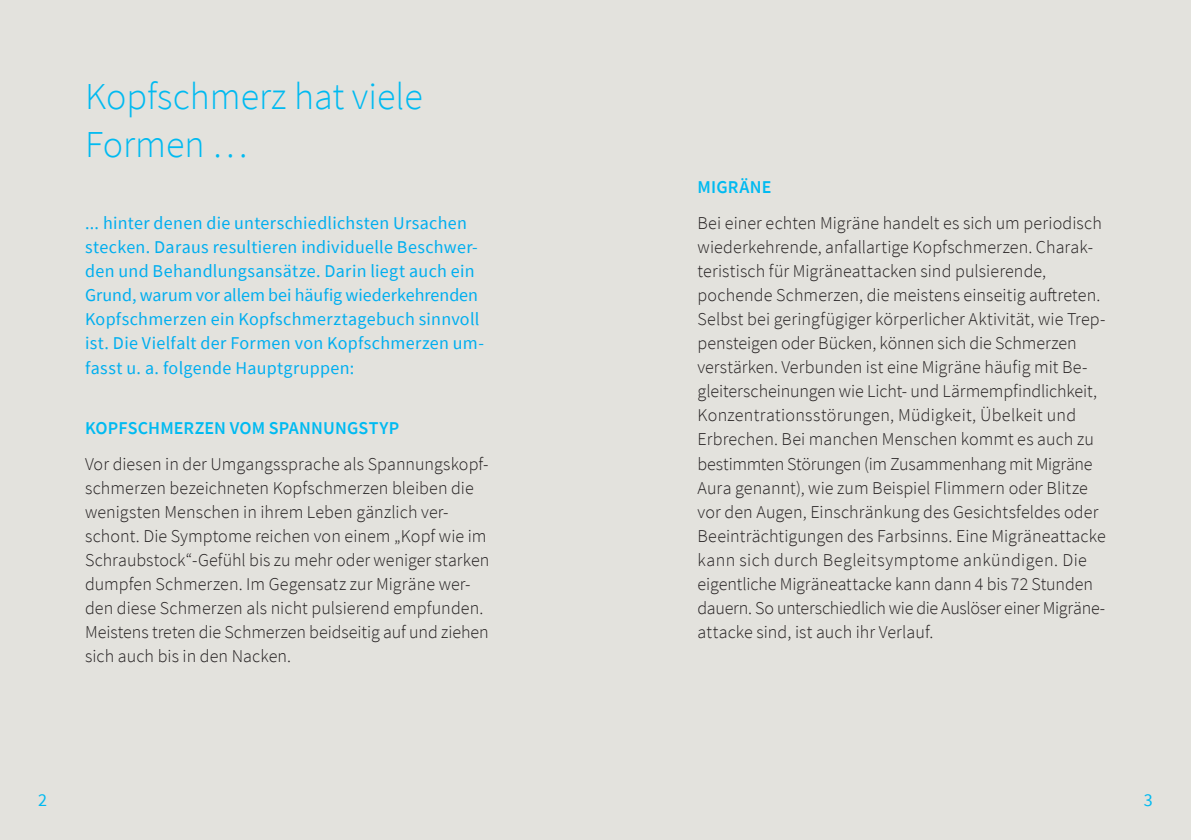
<style>
.page{position:relative;width:1191px;height:840px;background:#fff}
.page>*{position:absolute;margin:0;border:0;box-sizing:border-box;transform-origin:0 0}
.t1{font:300 38px/48px "Source Sans Pro";color:#00baf1}
.t2{font:300 18px/24px "Source Sans Pro";letter-spacing:.005em;color:#231f20}
.t3{font:18px/24px "Source Sans Pro";letter-spacing:.015em;color:#00aeef}
.t4{font:600 18px "Source Sans Pro";letter-spacing:.005em;color:#00baf1}
.t5{font:18px "Source Sans Pro";color:#00baf1}
</style>
<div class="page">
<div style="left:595px;top:0;width:596px;height:839px;background:#e3e2dd"></div>
<div style="left:0;top:0;width:595px;height:839px;background:#e3e2dd"></div>
<h1 class="t1" style="left:85px;top:73px;width:339px">Kopfschmerz hat viele<br>Formen …</h1>
<p class="t3" style="left:85px;top:211px;width:400px">... hinter denen die unterschiedlichsten Ursachen stecken. Daraus resultieren individuelle Beschwer&shy;den und Behandlungsansätze. Darin liegt auch ein Grund, warum vor allem bei häufig wiederkehrenden Kopfschmerzen ein Kopfschmerztagebuch sinnvoll ist. Die Vielfalt der Formen von Kopfschmerzen um&shy;fasst u. a. folgende Hauptgruppen:</p>
<p class="t4" style="left:85px;top:415px;width:316px">KOPFSCHMERZEN VOM SPANNUNGSTYP</p>
<p class="t2" style="left:85px;top:451px;width:406px">Vor diesen in der Umgangssprache als Spannungskopf&shy;schmerzen bezeichneten Kopfschmerzen bleiben die wenigsten Menschen in ihrem Leben gänzlich ver&shy;schont. Die Symptome reichen von einem „Kopf wie im Schraubstock“-Gefühl bis zu mehr oder weniger starken dumpfen Schmerzen. Im Gegensatz zur Migräne wer&shy;den diese Schmerzen als nicht pulsierend empfunden.<br>Meistens treten die Schmerzen beidseitig auf und ziehen sich auch bis in den Nacken.</p>
<p class="t4" style="left:697px;top:175px;width:75px">MIGRÄNE</p>
<p class="t2" style="left:697px;top:211px;width:410px">Bei einer echten Migräne handelt es sich um periodisch wiederkehrende, anfallartige Kopfschmerzen. Charak&shy;teristisch für Migräneattacken sind pulsierende, pochende Schmerzen, die meistens einseitig auftreten.<br>Selbst bei geringfügiger körperlicher Aktivität, wie Trep&shy;pensteigen oder Bücken, können sich die Schmerzen verstärken. Verbunden ist eine Migräne häufig mit Be&shy;gleiterscheinungen wie Licht- und Lärmempfindlichkeit, Konzentrationsstörungen, Müdigkeit, Übelkeit und Erbrechen. Bei manchen Menschen kommt es auch zu bestimmten Störungen (im Zusammenhang mit Migräne Aura genannt), wie zum Beispiel Flimmern oder Blitze vor den Augen, Einschränkung des Gesichtsfeldes oder Beeinträchtigungen des Farbsinns. Eine Migräneattacke kann sich durch Begleitsymptome ankündigen. Die eigentliche Migräneattacke kann dann 4 bis 72 Stunden dauern. So unterschiedlich wie die Auslöser einer Migräne&shy;attacke sind, ist auch ihr Verlauf.</p>
<p class="t5" style="left:38px;top:788px;width:10px">2</p>
<p class="t5" style="left:1144px;top:788px;width:10px">3</p>
</div>
